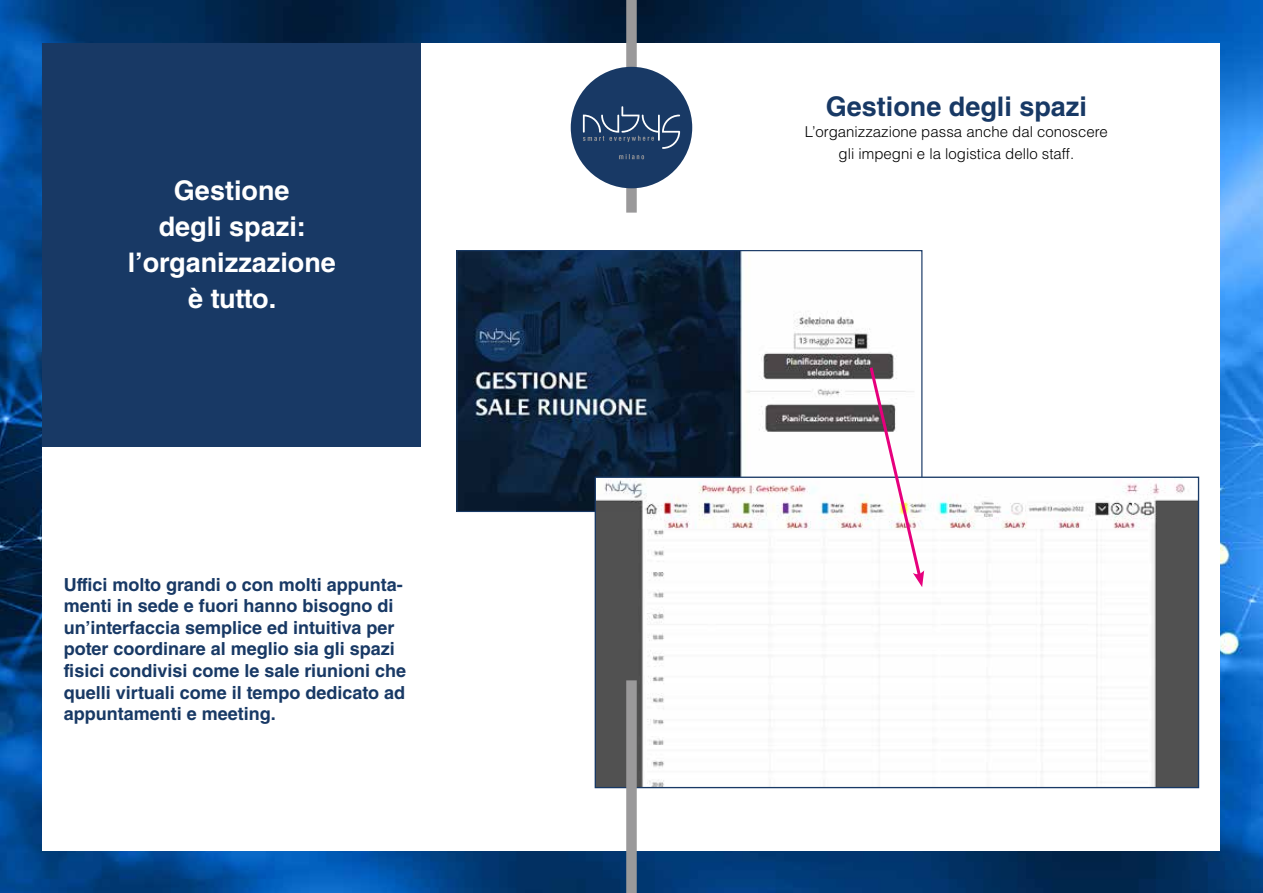
<style>
.page{position:relative;width:1263px;height:893px;background:#fff}
.page>*{position:absolute;margin:0;border:0;box-sizing:border-box;transform-origin:0 0}
.t1{font:700 27px/36px "Helvetica LT Std";color:#fff;text-align:center}
.t2{font:700 27px "Helvetica LT Std";color:#183965}
.t3{font:700 18px/21.6px "Helvetica LT Std";color:#183965}
.t4{font:300 15px/21.6px "Helvetica LT Std";color:#000;text-align:center}
</style>
<div class="page">
<img style="left:0;top:0;width:1263px;height:893px">
<div style="left:43px;top:43px;width:1177px;height:807px;background:#fff"></div>
<div style="left:626px;top:0;width:11px;height:213px;background:#9a999a"></div>
<div style="left:571px;top:67px;width:121px;height:121px;background:#183965;border-radius:50%"></div>
<svg style="left:583px;top:106px;width:97px;height:53px"></svg>
<div style="left:43px;top:43px;width:378px;height:403px;background:#183965"></div>
<img style="left:458px;top:252px;width:436px;height:258px">
<img style="left:597px;top:479px;width:600px;height:307px">
<div style="left:626px;top:680px;width:11px;height:213px;background:#9a999a"></div>
<svg style="left:867px;top:364px;width:57px;height:223px"></svg>
<h1 class="t1" style="left:128px;top:172px;width:210px">Gestione<br>degli spazi: l’organizzazione è tutto.</h1>
<p class="t3" style="left:64px;top:573px;width:344px">Uffici molto grandi o con molti appunta&shy;menti in sede e fuori hanno bisogno di un’interfaccia semplice ed intuitiva per poter coordinare al meglio sia gli spazi fisici condivisi come le sale riunioni che quelli virtuali come il tempo dedicato ad appuntamenti e meeting.</p>
<h1 class="t2" style="left:826px;top:90px;width:263px">Gestione degli spazi</h1>
<p class="t4" style="left:805px;top:121px;width:304px">L’organizzazione passa anche dal conoscere gli impegni e la logistica dello staff.</p>
</div>
